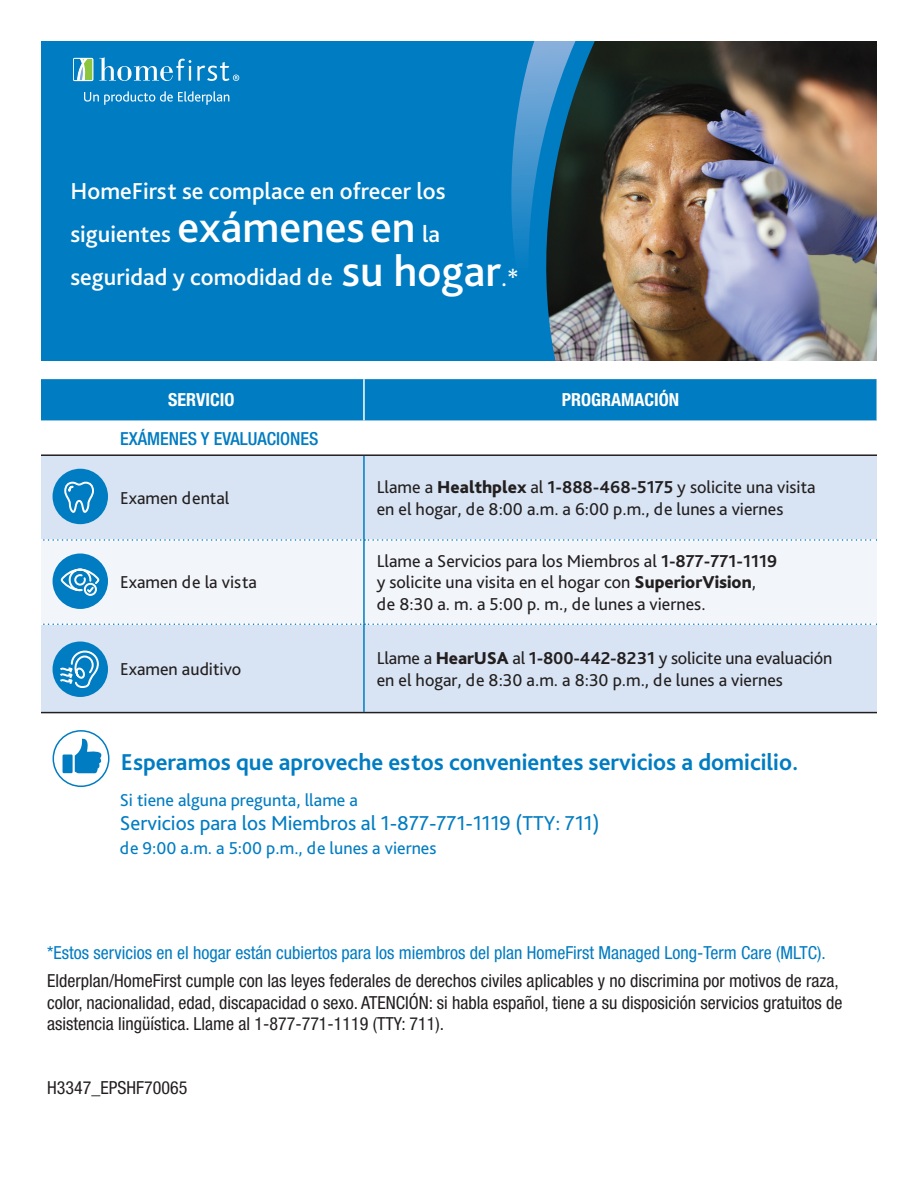
<style>
.page{position:relative;width:918px;height:1188px;background:#fff}
.page>*{position:absolute;margin:0;border:0;box-sizing:border-box;transform-origin:0 0}
.t1{font:500 24.15px/43.5px "Bliss Pro";color:#fff}
.t2{font:700 24px "Bliss Pro";color:#007cc2}
.t3{font:21px "Bliss Pro";color:#007cc2}
.t4{font:18px/21.6px "Bliss Pro";color:#231f20}
.t5{font:condensed 18px/21.6px "Helvetica Neue LT Std";color:#231f20}
.t6{font:condensed 18px "Helvetica Neue LT Std";color:#007cc2}
.t7{font:18px "Bliss Pro";color:#007cc2}
.t8{font:500 condensed 18px "Helvetica Neue LT Std";color:#007cc2}
.t9{font:700 condensed 18px "Helvetica Neue LT Std";color:#fff}
.s1{font-size:45px}
.s2{font-weight:800}
.s3{font-weight:700}
</style>
<div class="page">
<div style="left:27px;top:27px;width:609px;height:401px;background:#007cc2"></div>
<img style="left:485px;top:40px;width:392px;height:321px">
<svg style="left:99px;top:57px;width:92px;height:24px"></svg>
<svg style="left:197px;top:62px;width:42px;height:19px"></svg>
<svg style="left:73px;top:58px;width:20px;height:23px"></svg>
<svg style="left:84px;top:91px;width:145px;height:14px"></svg>
<div style="left:0;top:0;width:918px;height:40px;background:#fff"></div>
<div style="left:0;top:361px;width:918px;height:283px;background:#fff"></div>
<div style="left:41px;top:379px;width:836px;height:41px;background:#007cc2"></div>
<div style="left:41px;top:456px;width:836px;height:256px;background:#d8e4f3"></div>
<div style="left:41px;top:541px;width:836px;height:82px;background:#f2f6fb"></div>
<hr style="left:363px;top:379px;width:2px;height:41px;background:#fff">
<hr style="left:39px;top:454px;width:325px;height:2px;background:#231f20">
<hr style="left:364px;top:454px;width:513px;height:2px;background:#231f20">
<hr style="left:363px;top:456px;width:2px;height:83px;background:#007cc2">
<hr style="left:363px;top:541px;width:2px;height:82px;background:#007cc2">
<hr style="left:363px;top:625px;width:2px;height:87px;background:#007cc2">
<svg style="left:41px;top:539px;width:836px;height:2px"></svg>
<svg style="left:41px;top:623px;width:836px;height:2px"></svg>
<hr style="left:39px;top:712px;width:325px;height:1px;background:#231f20">
<hr style="left:364px;top:712px;width:513px;height:1px;background:#231f20">
<div style="left:53px;top:730px;width:57px;height:57px;border:2px solid #007cc2;border-radius:50%"></div>
<svg style="left:63px;top:738px;width:43px;height:36px"></svg>
<div style="left:53px;top:642px;width:55px;height:55px;background:#007cc2;border-radius:50%"></div>
<svg style="left:58px;top:650px;width:42px;height:39px"></svg>
<div style="left:53px;top:554px;width:55px;height:55px;background:#007cc2;border-radius:50%"></div>
<svg style="left:60px;top:568px;width:40px;height:28px"></svg>
<div style="left:53px;top:469px;width:55px;height:55px;background:#007cc2;border-radius:50%"></div>
<svg style="left:64px;top:481px;width:30px;height:32px"></svg>
<div style="left:0;top:0;width:40px;height:1188px;background:#fff"></div>
<h1 class="t1" style="left:71px;top:168px;width:450px">HomeFirst se complace en ofrecer los siguientes <span class="s1">exámenesen</span> la seguridad y comodidad de <span class="s1">su hogar</span>.*</h1>
<p class="t9" style="left:168px;top:389px;width:68px">SERVICIO</p>
<p class="t9" style="left:562px;top:389px;width:119px">PROGRAMACIÓN</p>
<p class="t8" style="left:120px;top:428px;width:200px">EXÁMENES Y EVALUACIONES</p>
<p class="t4" style="left:120px;top:487px;width:111px">Examen dental</p>
<p class="t4" style="left:377px;top:476px;width:440px">Llame a <span class="s2">Healthplex</span> al <span class="s3">1-888-468-5175</span> y solicite una visita en el hogar, de 8:00 a.m. a 6:00 p.m., de lunes a viernes</p>
<p class="t4" style="left:120px;top:571px;width:138px">Examen de la vista</p>
<p class="t4" style="left:377px;top:550px;width:402px">Llame a Servicios para los Miembros al <span class="s3">1-877-771-1119 </span>y solicite una visita en el hogar con <span class="s2">SuperiorVision</span>, de 8:30 a. m. a 5:00 p. m., de lunes a viernes.</p>
<p class="t4" style="left:120px;top:658px;width:123px">Examen auditivo</p>
<p class="t4" style="left:377px;top:647px;width:457px">Llame a <span class="s2">HearUSA</span> al <span class="s3">1-800-442-8231</span> y solicite una evaluación en el hogar, de 8:30 a.m. a 8:30 p.m., de lunes a viernes</p>
<h2 class="t2" style="left:121px;top:747px;width:679px">Esperamos que aproveche estos convenientes servicios a domicilio.</h2>
<p class="t7" style="left:120px;top:789px;width:240px">Si tiene alguna pregunta, llame a</p>
<p class="t3" style="left:120px;top:810px;width:481px">Servicios para los Miembros al 1-877-771-1119 (TTY: 711)</p>
<p class="t7" style="left:120px;top:837px;width:318px">de 9:00 a.m. a 5:00 p.m., de lunes a viernes</p>
<p class="t6" style="left:47px;top:942px;width:780px">*Estos servicios en el hogar están cubiertos para los miembros del plan HomeFirst Managed Long-Term Care (MLTC).</p>
<p class="t5" style="left:47px;top:970px;width:797px">Elderplan/HomeFirst cumple con las leyes federales de derechos civiles aplicables y no discrimina por motivos de raza, color, nacionalidad, edad, discapacidad o sexo. ATENCIÓN: si habla español, tiene a su disposición servicios gratuitos de asistencia lingüística. Llame al 1-877-771-1119 (TTY: 711).</p>
<p class="t5" style="left:47px;top:1077px;width:142px">H3347_EPSHF70065</p>
</div>
